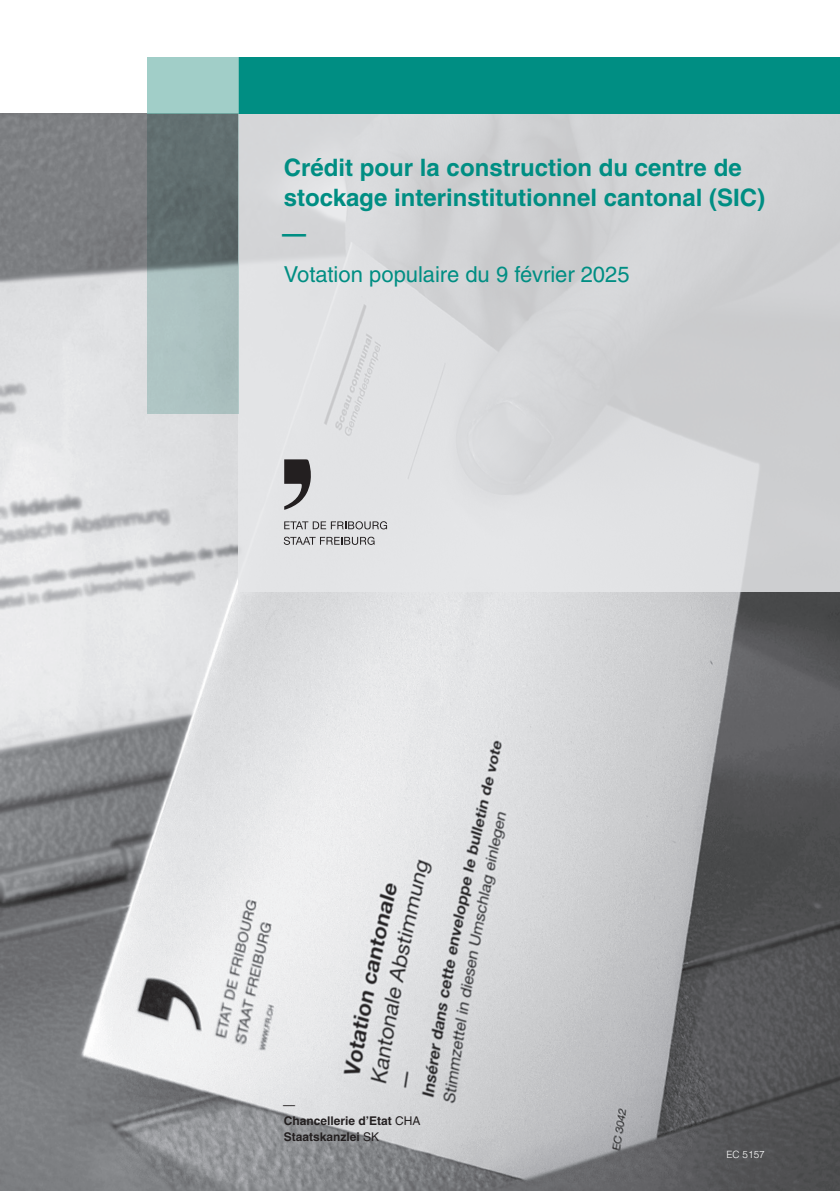
<style>
.page{position:relative;width:840px;height:1191px;background:#fff}
.page>*{position:absolute;margin:0;border:0;box-sizing:border-box;transform-origin:0 0}
.t1{font:700 24px/30px "Helvetica LT Pro";color:#008e83}
.t2{font:22px "Helvetica LT Pro";letter-spacing:-.005em;color:#008e83}
.t3{font:700 12px/16px "Helvetica LT Pro";color:#231f20}
.t4{font:300 10px "Helvetica LT Pro";color:#fff}
.s1{font-weight:400}
</style>
<div class="page">
<img style="left:0;top:113px;width:839px;height:1078px">
<svg style="left:238px;top:113px;width:601px;height:479px;background:#d6d7d9"></svg>
<div style="left:238px;top:57px;width:601px;height:56px;background:#008e83"></div>
<div style="left:147px;top:57px;width:91px;height:56px;background:#a1cec8"></div>
<svg style="left:147px;top:113px;width:91px;height:301px;background:#859696"></svg>
<svg style="left:284px;top:459px;width:28px;height:51px"></svg>
<svg style="left:284px;top:521px;width:103px;height:8px"></svg>
<svg style="left:283px;top:537px;width:91px;height:8px"></svg>
<p class="t1" style="left:283px;top:153px;width:482px">Crédit pour la construction du centre de stockage interinstitutionnel cantonal (SIC)</p>
<p class="t1" style="left:282px;top:219px;width:25px">—</p>
<p class="t2" style="left:283px;top:261px;width:347px">Votation populaire du 9 février 2025</p>
<p class="t3" style="left:283px;top:1096px;width:139px"><span class="s1">—<br></span>Chancellerie d’Etat <span class="s1">CHA<br></span>Staatskanzlei <span class="s1">SK</span></p>
<p class="t4" style="left:726px;top:1147px;width:40px">EC 5157</p>
</div>
